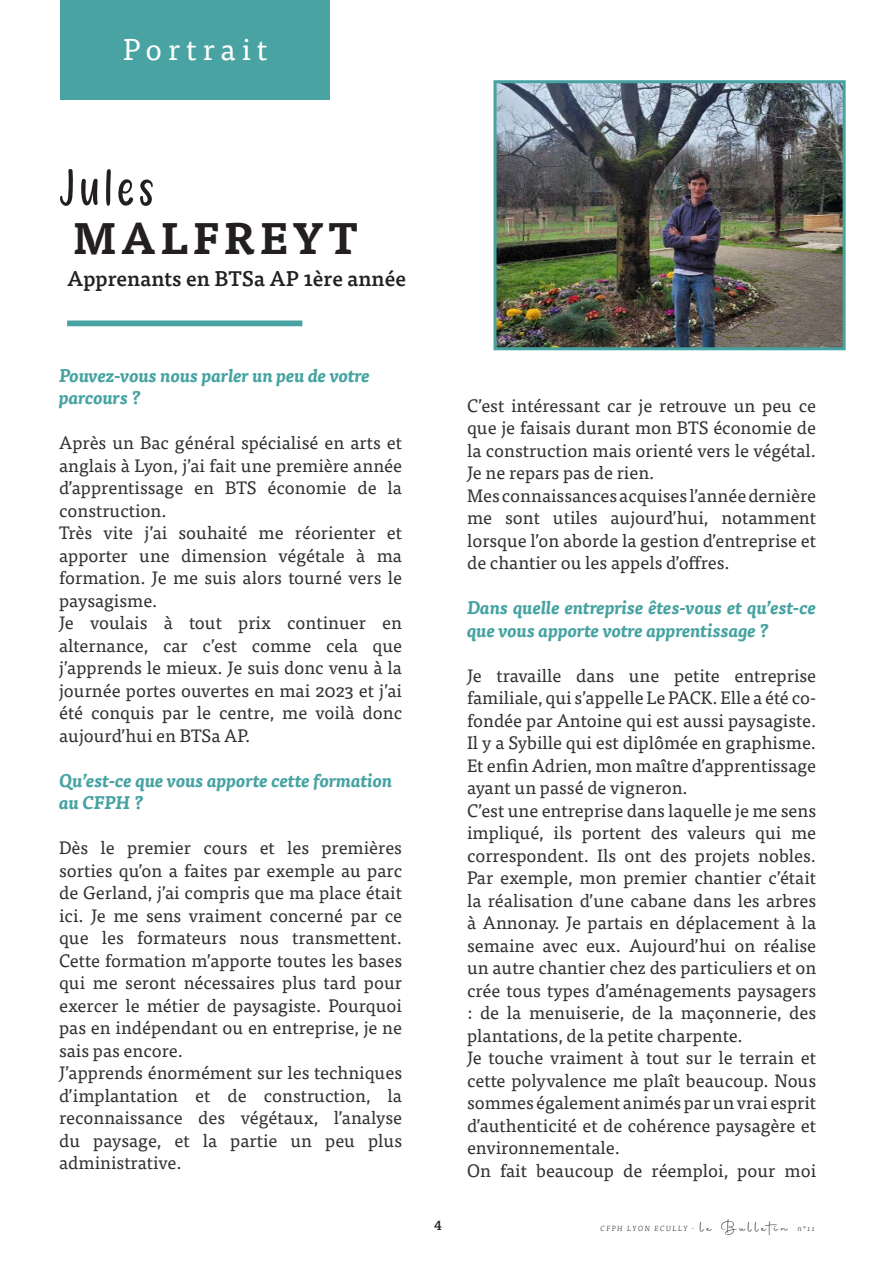
<style>
.page{position:relative;width:893px;height:1263px;background:#fff}
.page>*{position:absolute;margin:0;border:0;box-sizing:border-box;transform-origin:0 0}
.Titre{font:55.5px "Handmade";letter-spacing:.08em;color:#231f20}
.Titre-2{font:700 43.5px "Tisa Pro";letter-spacing:.08em;color:#231f20}
.En-tête_-_Aligner_au_centre{font:30px "Tisa Pro";letter-spacing:.2em;color:#fff}
.Subheadline{font:500 21px "Tisa Pro";color:#231f20}
.Corps_de_texte{font:18px/22.5px "Tisa Pro";color:#303331;text-align:justify}
.Corps_de_texte-2{font:italic 700 18px/22.5px "Tisa Pro";color:#46a3a2}
.t1{font:500 13.5px "Tisa Pro";color:#231f20}
.t2{font:italic 300 7.5px "Tisa Pro";letter-spacing:.21em;color:#231f20}
.s1{font-family:"Autography";font-weight:400;font-style:normal;font-size:15px}
</style>
<div class="page">
<svg style="left:67px;top:320px;width:235px;height:6px"></svg>
<img style="left:498px;top:84px;width:344px;height:262px">
<div style="left:494px;top:80px;width:352px;height:270px;border:3px solid #46a3a2"></div>
<div style="left:60px;top:0;width:270px;height:99px;background:#48a3a2"></div>
<p class="En-tête_-_Aligner_au_centre" style="left:123px;top:28px;width:146px">Portrait</p>
<p class="Titre" style="left:60px;top:154px;width:96px">Jules</p>
<p class="Titre-2" style="left:73px;top:203px;width:287px">MALFREYT</p>
<p class="Subheadline" style="left:67px;top:262px;width:341px">Apprenants en BTSa AP 1ère année</p>
<p class="Corps_de_texte-2" style="left:59px;top:363px;width:312px">Pouvez-vous nous parler un peu de votre parcours ?</p>
<p class="Corps_de_texte" style="left:59px;top:431px;width:344px">Après un Bac général spécialisé en arts et anglais à Lyon, j’ai fait une première année d’apprentissage en BTS économie de la construction.</p>
<p class="Corps_de_texte" style="left:59px;top:521px;width:344px">Très vite j’ai souhaité me réorienter et apporter une dimension végétale à ma formation. Je me suis alors tourné vers le paysagisme.</p>
<p class="Corps_de_texte" style="left:59px;top:611px;width:344px">Je voulais à tout prix continuer en alternance, car c’est comme cela que j’apprends le mieux. Je suis donc venu à la journée portes ouvertes en mai 2023 et j’ai été conquis par le centre, me voilà donc aujourd’hui en BTSa AP.</p>
<p class="Corps_de_texte-2" style="left:59px;top:768px;width:335px">Qu’est-ce que vous apporte cette formation</p>
<p class="Corps_de_texte-2" style="left:59px;top:790px;width:86px">au CFPH ?</p>
<p class="Corps_de_texte" style="left:59px;top:836px;width:344px">Dès le premier cours et les premières sorties qu’on a faites par exemple au parc de Gerland, j’ai compris que ma place était ici. Je me sens vraiment concerné par ce que les formateurs nous transmettent.<br>Cette formation m’apporte toutes les bases qui me seront nécessaires plus tard pour exercer le métier de paysagiste. Pourquoi pas en indépendant ou en entreprise, je ne sais pas encore.</p>
<p class="Corps_de_texte" style="left:59px;top:1061px;width:344px">J’apprends énormément sur les techniques d’implantation et de construction, la reconnaissance des végétaux, l’analyse du paysage, et la partie un peu plus administrative.</p>
<p class="Corps_de_texte" style="left:467px;top:393px;width:351px">C’est intéressant car je retrouve un peu ce que je faisais durant mon BTS économie de la construction mais orienté vers le végétal.<br>Je ne repars pas de rien.</p>
<p class="Corps_de_texte" style="left:467px;top:483px;width:351px">Mes connaissances acquises l’année dernière me sont utiles aujourd’hui, notamment lorsque l’on aborde la gestion d’entreprise et de chantier ou les appels d’offres.</p>
<p class="Corps_de_texte-2" style="left:467px;top:596px;width:351px">Dans quelle entreprise êtes-vous et qu’est-ce que vous apporte votre apprentissage ?</p>
<p class="Corps_de_texte" style="left:467px;top:663px;width:351px">Je travaille dans une petite entreprise familiale, qui s’appelle Le PACK. Elle a été co&shy;fondée par Antoine qui est aussi paysagiste.<br>Il y a Sybille qui est diplômée en graphisme.<br>Et enfin Adrien, mon maître d’apprentissage ayant un passé de vigneron.</p>
<p class="Corps_de_texte" style="left:467px;top:798px;width:351px">C’est une entreprise dans laquelle je me sens impliqué, ils portent des valeurs qui me correspondent. Ils ont des projets nobles.<br>Par exemple, mon premier chantier c’était la réalisation d’une cabane dans les arbres à Annonay. Je partais en déplacement à la semaine avec eux. Aujourd’hui on réalise un autre chantier chez des particuliers et on crée tous types d’aménagements paysagers : de la menuiserie, de la maçonnerie, des plantations, de la petite charpente.</p>
<p class="Corps_de_texte" style="left:467px;top:1046px;width:351px">Je touche vraiment à tout sur le terrain et cette polyvalence me plaît beaucoup. Nous sommes également animés par un vrai esprit d’authenticité et de cohérence paysagère et environnementale.</p>
<p class="Corps_de_texte" style="left:467px;top:1158px;width:351px">On fait beaucoup de réemploi, pour moi</p>
<p class="t1" style="left:434px;top:1214px;width:9px">4</p>
<p class="t2" style="left:600px;top:1223px;width:216px">CFPH LYON ECULLY - <span class="s1">le Bulletin</span> n°11</p>
</div>
